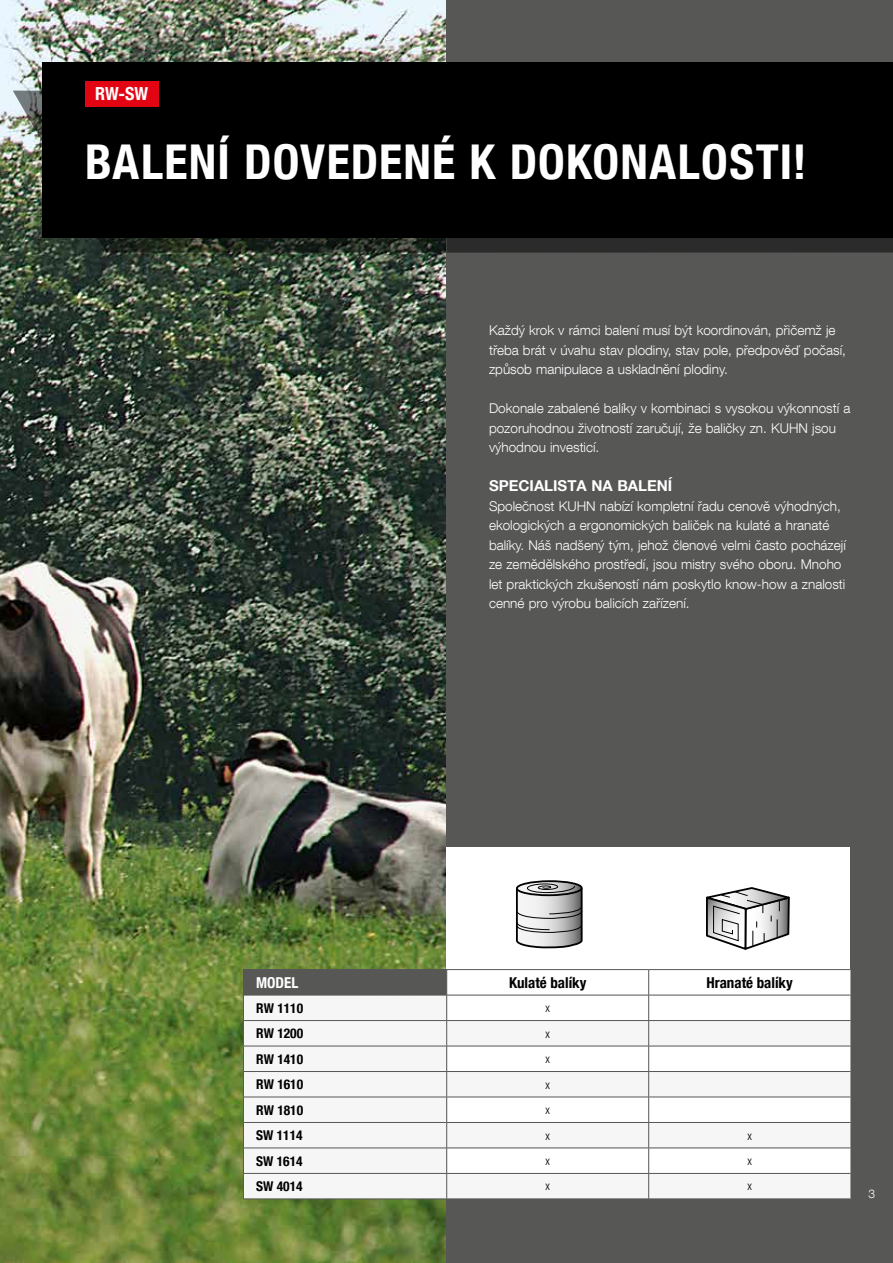
<style>
.page{position:relative;width:893px;height:1263px;background:#fff}
.page>*{position:absolute;margin:0;border:0;box-sizing:border-box;transform-origin:0 0}
.t1{font:700 condensed 48px "Helvetica Neue LT Com";letter-spacing:.025em;color:#fff}
.t2{font:700 condensed 18px "Helvetica Neue LT Com";color:#fff}
.t3{font:700 condensed 15px "Helvetica Neue LT Com";color:#000}
.t4{font:700 15px "Helvetica Neue LT Com";color:#fff}
.t5{font:700 condensed 15px "Helvetica Neue LT Com";color:#fff}
.t6{font:300 13.5px/19.5px "Helvetica Neue LT Com";color:#fff}
.t7{font:700 condensed 13.5px "Helvetica Neue LT Com";color:#000}
.t8{font:300 condensed 12px "Helvetica Neue LT Com";color:#000}
.t9{font:300 12px "Helvetica Neue LT Com";color:#fff}
</style>
<div class="page">
<img style="left:0;top:0;width:446px;height:1263px">
<img style="left:13px;top:91px;width:340px;height:162px">
<div style="left:446px;top:0;width:447px;height:1263px;background:#575756"></div>
<svg style="left:353px;top:238px;width:540px;height:15px;background:#2b2c2b"></svg>
<div style="left:43px;top:62px;width:850px;height:176px;background:#000"></div>
<div style="left:446px;top:846px;width:404px;height:123px;background:#fff"></div>
<div style="left:243px;top:969px;width:204px;height:26px;background:#575756"></div>
<div style="left:244px;top:996px;width:202px;height:203px;background:#f6f6f6"></div>
<hr style="left:243px;top:995px;width:204px;height:1px;background:#575756">
<hr style="left:243px;top:1020px;width:204px;height:1px;background:#575756">
<hr style="left:243px;top:1046px;width:204px;height:1px;background:#575756">
<hr style="left:243px;top:1071px;width:204px;height:1px;background:#575756">
<hr style="left:243px;top:1097px;width:204px;height:1px;background:#575756">
<hr style="left:243px;top:1122px;width:204px;height:1px;background:#575756">
<hr style="left:243px;top:1148px;width:204px;height:1px;background:#575756">
<hr style="left:243px;top:1173px;width:204px;height:1px;background:#575756">
<svg style="left:243px;top:995px;width:1px;height:204px"></svg>
<svg style="left:446px;top:969px;width:404px;height:230px;background:#f3f3f3"></svg>
<hr style="left:243px;top:1199px;width:204px;height:1px;background:#575756">
<div style="left:85px;top:81px;width:73px;height:25px;background:#e30413"></div>
<div style="left:516px;top:880px;width:67px;height:16px;border:2px solid #000;border-radius:50%"></div>
<svg style="left:516px;top:881px;width:67px;height:68px"></svg>
<svg style="left:706px;top:887px;width:84px;height:63px"></svg>
<h2 class="t2" style="left:95px;top:83px;width:55px">RW-SW</h2>
<h1 class="t1" style="left:85px;top:133px;width:723px">BALENÍ DOVEDENÉ K DOKONALOSTI!</h1>
<p class="t6" style="left:489px;top:320px;width:358px">Každý krok v rámci balení musí být koordinován, přičemž je třeba brát v úvahu stav plodiny, stav pole, předpověď počasí, způsob manipulace a uskladnění plodiny.</p>
<p class="t6" style="left:489px;top:398px;width:363px">Dokonale zabalené balíky v kombinaci s vysokou výkonností a pozoruhodnou životností zaručují, že baličky zn. KUHN jsou výhodnou investicí.</p>
<p class="t4" style="left:489px;top:476px;width:185px">SPECIALISTA NA BALENÍ</p>
<p class="t6" style="left:489px;top:496px;width:358px">Společnost KUHN nabízí kompletní řadu cenově výhodných, ekologických a ergonomických baliček na kulaté a hranaté balíky. Náš nadšený tým, jehož členové velmi často pocházejí ze zemědělského prostředí, jsou mistry svého oboru. Mnoho let praktických zkušeností nám poskytlo know-how a znalosti cenné pro výrobu balicích zařízení.</p>
<p class="t5" style="left:256px;top:973px;width:44px">MODEL</p>
<p class="t3" style="left:509px;top:973px;width:79px">Kulaté balíky</p>
<p class="t3" style="left:706px;top:973px;width:88px">Hranaté balíky</p>
<p class="t7" style="left:256px;top:1000px;width:49px">RW 1110</p>
<p class="t8" style="left:545px;top:1001px;width:6px">x</p>
<p class="t7" style="left:256px;top:1025px;width:49px">RW 1200</p>
<p class="t8" style="left:545px;top:1026px;width:6px">x</p>
<p class="t7" style="left:256px;top:1051px;width:49px">RW 1410</p>
<p class="t8" style="left:545px;top:1052px;width:6px">x</p>
<p class="t7" style="left:256px;top:1076px;width:49px">RW 1610</p>
<p class="t8" style="left:545px;top:1077px;width:6px">x</p>
<p class="t7" style="left:256px;top:1102px;width:49px">RW 1810</p>
<p class="t8" style="left:545px;top:1103px;width:6px">x</p>
<p class="t7" style="left:256px;top:1127px;width:48px">SW 1114</p>
<p class="t8" style="left:545px;top:1128px;width:6px">x</p>
<p class="t8" style="left:747px;top:1128px;width:6px">x</p>
<p class="t7" style="left:256px;top:1152px;width:48px">SW 1614</p>
<p class="t8" style="left:545px;top:1154px;width:6px">x</p>
<p class="t8" style="left:747px;top:1154px;width:6px">x</p>
<p class="t7" style="left:256px;top:1178px;width:48px">SW 4014</p>
<p class="t8" style="left:545px;top:1179px;width:6px">x</p>
<p class="t8" style="left:747px;top:1179px;width:6px">x</p>
<p class="t9" style="left:868px;top:1186px;width:8px">3</p>
</div>
